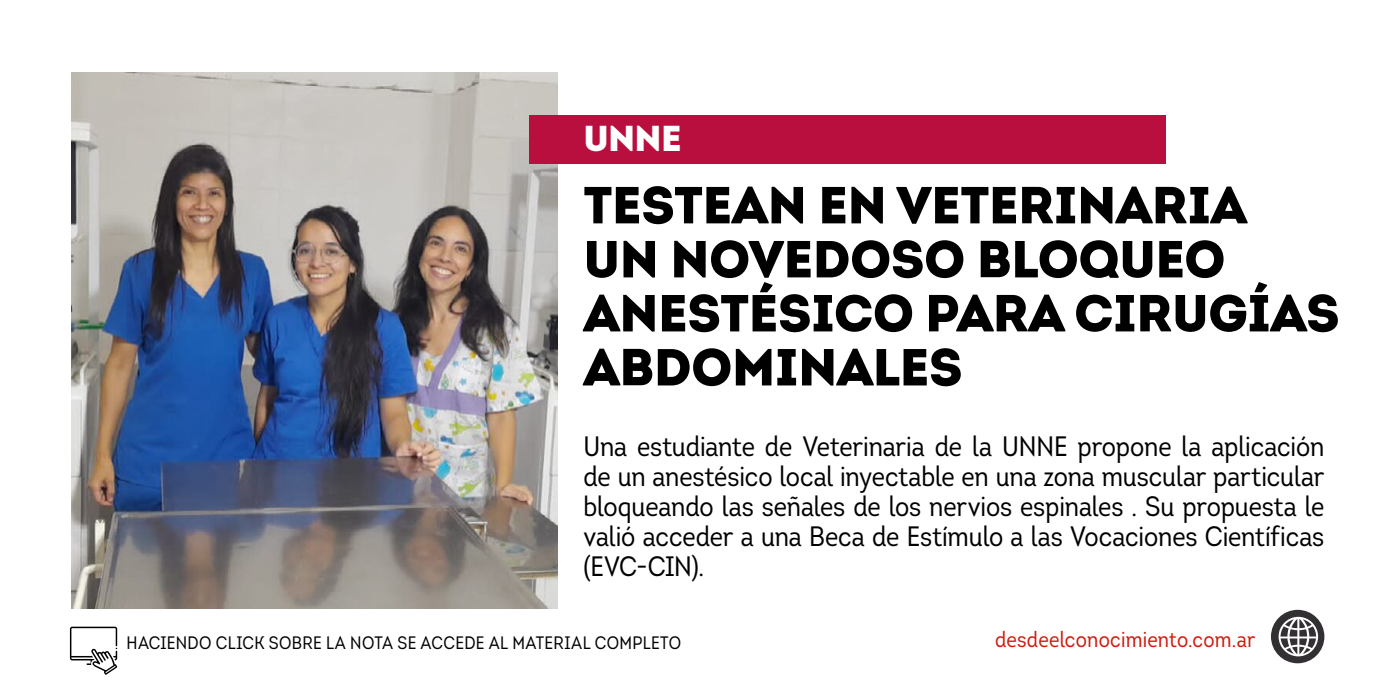
<style>
.page{position:relative;width:1395px;height:681px;background:#fff}
.page>*{position:absolute;margin:0;border:0;box-sizing:border-box;transform-origin:0 0}
.t1{font:900 52px/54px "Intro";letter-spacing:-.01em;color:#000}
.t2{font:900 36px "Intro";color:#fff}
.t3{font:28px/30px "Intro Cond";letter-spacing:-.005em;color:#000;text-align:justify}
.t4{font:22px "Intro Cond";letter-spacing:.01em;color:#d1190d}
.t5{font:18px "Intro Cond";letter-spacing:.02em;color:#000}
</style>
<div class="page">
<div style="left:1271px;top:609px;width:53px;height:54px;background:#333033;border-radius:50%"></div>
<svg style="left:1278px;top:616px;width:40px;height:40px"></svg>
<img style="left:72px;top:73px;width:486px;height:535px">
<svg style="left:70px;top:626px;width:47px;height:48px"></svg>
<div style="left:529px;top:115px;width:636px;height:48px;background:#b90f3e"></div>
<p class="t2" style="left:583px;top:115px;width:100px">UNNE</p>
<h1 class="t1" style="left:583px;top:177px;width:758px">TESTEAN EN VETERINARIA<br>UN NOVEDOSO BLOQUEO<br>ANESTÉSICO PARA CIRUGÍAS<br>ABDOMINALES</h1>
<p class="t3" style="left:583px;top:431px;width:742px">Una estudiante de Veterinaria de la UNNE propone la aplicación de un anestésico local inyectable en una zona muscular particular bloqueando las señales de los nervios espinales . Su propuesta le valió acceder a una Beca de Estímulo a las Vocaciones Científicas (EVC-CIN).</p>
<p class="t5" style="left:127px;top:631px;width:556px">HACIENDO CLICK SOBRE LA NOTA SE ACCEDE AL MATERIAL COMPLETO</p>
<p class="t4" style="left:995px;top:625px;width:262px">desdeelconocimiento.com.ar</p>
</div>
